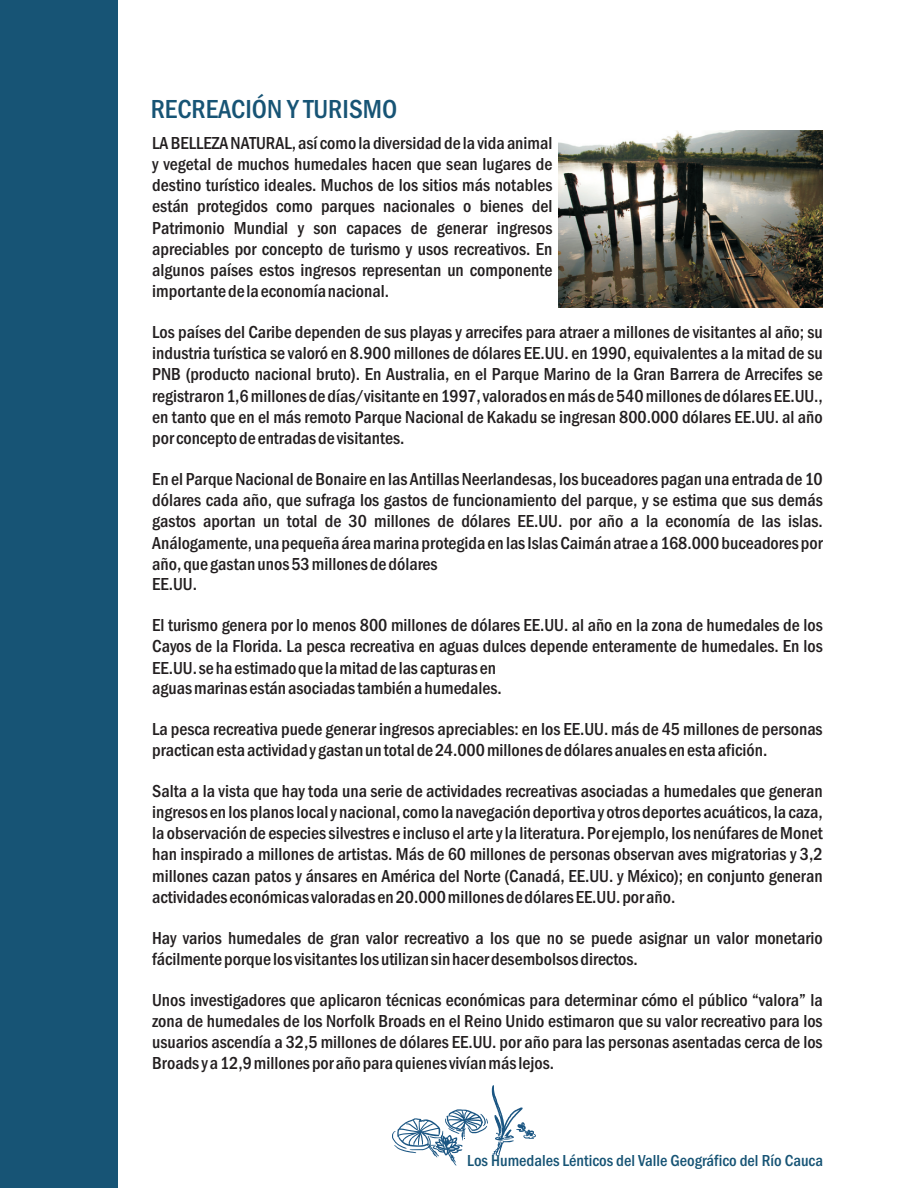
<style>
.page{position:relative;width:918px;height:1188px;background:#fff}
.page>*{position:absolute;margin:0;border:0;box-sizing:border-box;transform-origin:0 0}
.t1{font:500 condensed 27px "Franklin Gothic";color:#175475}
.t2{font:500 condensed 18px/21.1px "Franklin Gothic";color:#231f20;text-align:justify}
.t3{font:500 condensed 16.5px "Franklin Gothic";color:#175475}
</style>
<div class="page">
<div style="left:0;top:0;width:118px;height:1188px;background:#175475"></div>
<svg style="left:392px;top:1085px;width:144px;height:81px"></svg>
<img style="left:559px;top:131px;width:264px;height:177px">
<h1 class="t1" style="left:151px;top:99px;width:248px">RECREACIÓN Y TURISMO</h1>
<p class="t2" style="left:152px;top:133px;width:402px">LA BELLEZA NATURAL, así como la diversidad de la vida animal y vegetal de muchos humedales hacen que sean lugares de destino turístico ideales. Muchos de los sitios más notables están protegidos como parques nacionales o bienes del Patrimonio Mundial y son capaces de generar ingresos apreciables por concepto de turismo y usos recreativos. En algunos países estos ingresos representan un componente importante de la economía nacional.</p>
<p class="t2" style="left:152px;top:323px;width:672px">Los países del Caribe dependen de sus playas y arrecifes para atraer a millones de visitantes al año; su industria turística se valoró en 8.900 millones de dólares EE.UU. en 1990, equivalentes a la mitad de su PNB (producto nacional bruto). En Australia, en el Parque Marino de la Gran Barrera de Arrecifes se registraron 1,6 millones de días/visitante en 1997, valorados en más de 540 millones de dólares EE.UU., en tanto que en el más remoto Parque Nacional de Kakadu se ingresan 800.000 dólares EE.UU. al año por concepto de entradas de visitantes.</p>
<p class="t2" style="left:152px;top:470px;width:672px;text-align:left">En el Parque Nacional de Bonaire en las Antillas Neerlandesas, los buceadores pagan una entrada de 10 dólares cada año, que sufraga los gastos de funcionamiento del parque, y se estima que sus demás gastos aportan un total de 30 millones de dólares EE.UU. por año a la economía de las islas.<br>Análogamente, una pequeña área marina protegida en las Islas Caimán atrae a 168.000 buceadores por año, que gastan unos 53 millones de dólares<br>EE.UU.</p>
<p class="t2" style="left:152px;top:616px;width:672px;text-align:left">El turismo genera por lo menos 800 millones de dólares EE.UU. al año en la zona de humedales de los Cayos de la Florida. La pesca recreativa en aguas dulces depende enteramente de humedales. En los EE.UU. se ha estimado que la mitad de las capturas en<br>aguas marinas están asociadas también a humedales.</p>
<p class="t2" style="left:152px;top:720px;width:672px">La pesca recreativa puede generar ingresos apreciables: en los EE.UU. más de 45 millones de personas practican esta actividad y gastan un total de 24.000 millones de dólares anuales en esta afición.</p>
<p class="t2" style="left:152px;top:782px;width:672px">Salta a la vista que hay toda una serie de actividades recreativas asociadas a humedales que generan ingresos en los planos local y nacional, como la navegación deportiva y otros deportes acuáticos, la caza, la observación de especies silvestres e incluso el arte y la literatura. Por ejemplo, los nenúfares de Monet han inspirado a millones de artistas. Más de 60 millones de personas observan aves migratorias y 3,2 millones cazan patos y ánsares en América del Norte (Canadá, EE.UU. y México); en conjunto generan actividades económicas valoradas en 20.000 millones de dólares EE.UU. por año.</p>
<p class="t2" style="left:152px;top:929px;width:672px">Hay varios humedales de gran valor recreativo a los que no se puede asignar un valor monetario fácilmente porque los visitantes los utilizan sin hacer desembolsos directos.</p>
<p class="t2" style="left:152px;top:991px;width:672px">Unos investigadores que aplicaron técnicas económicas para determinar cómo el público “valora” la zona de humedales de los Norfolk Broads en el Reino Unido estimaron que su valor recreativo para los usuarios ascendía a 32,5 millones de dólares EE.UU. por año para las personas asentadas cerca de los Broads y a 12,9 millones por año para quienes vivían más lejos.</p>
<p class="t3" style="left:467px;top:1155px;width:357px">Los Humedales Lénticos del Valle Geográfico del Río Cauca</p>
</div>
